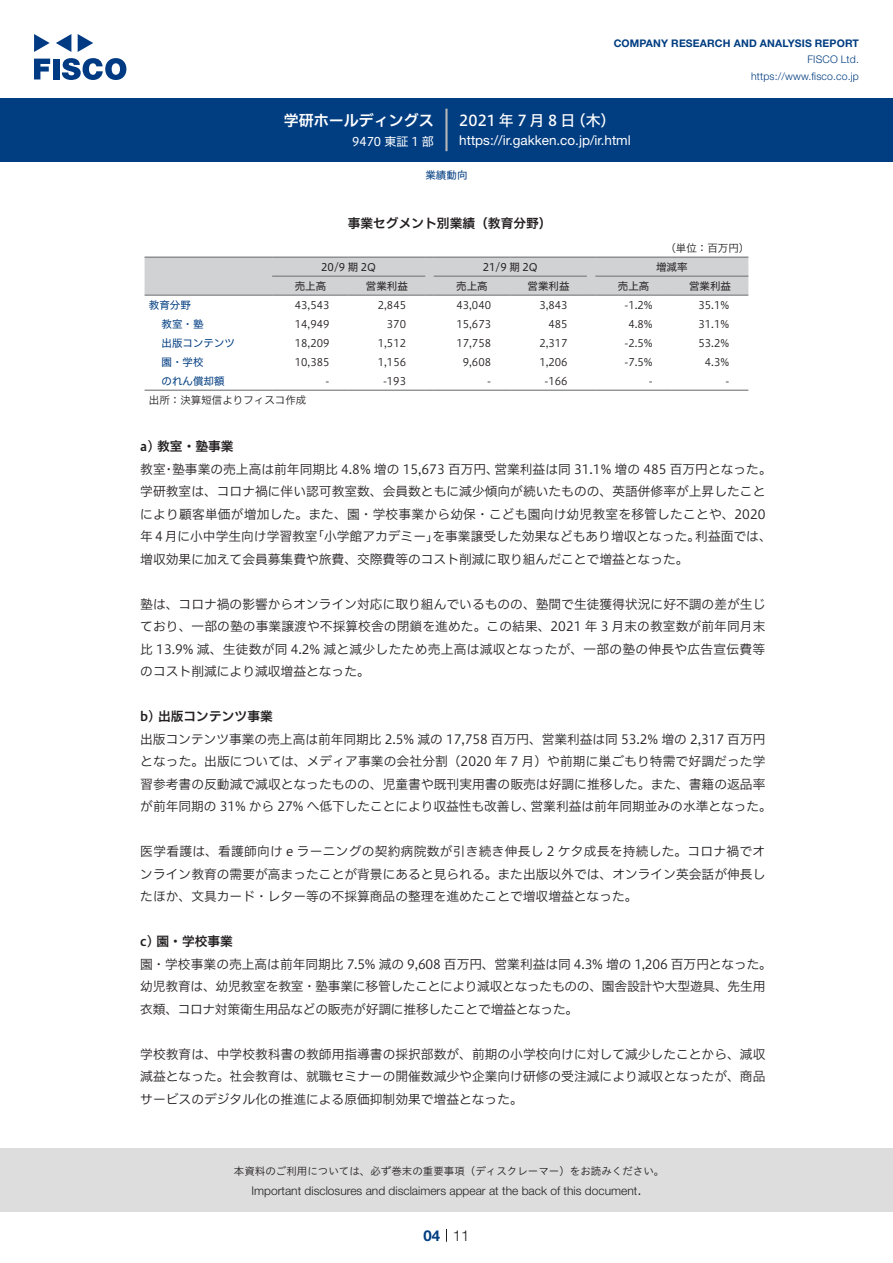
<style>
.page{position:relative;width:893px;height:1263px;background:#fff}
.page>*{position:absolute;margin:0;border:0;box-sizing:border-box;transform-origin:0 0}
.t1{font:15px "Hiragino UD Sans F Std N W5";letter-spacing:.205em;color:#fff}
.t2{font:15px "Hiragino UD Sans F Std N W6";color:#fff}
.t3{font:300 15px "Helvetica Neue LT Std";color:#231f20}
.t4{font:700 15px "Helvetica Neue LT Std";color:#003d81}
.t5{font:13.5px "Helvetica Neue LT Std";color:#fff}
.t6{font:12.75px/22.5px "Hiragino UD Sans F Std N W3";color:#231f20;text-align:justify}
.t7{font:12.75px "Hiragino UD Sans F Std N W6";color:#231f20}
.t8{font:300 12px "Helvetica Neue LT Std";color:#231f20}
.t9{font:12px "Hiragino UD Sans F Std N W4";color:#fff}
.t10{font:10.5px "Hiragino UD Sans F Std N W3";color:#231f20}
.t11{font:10.5px "Hiragino UD Sans Std W3";color:#231f20}
.t12{font:10.5px "Hiragino UD Sans F Std N W4";color:#231f20}
.t13{font:700 10.5px "Helvetica Neue LT Std";letter-spacing:.015em;color:#003d81}
.t14{font:300 10.5px/16.5px "Helvetica Neue LT Std";letter-spacing:.015em;color:#003d81;text-align:right}
.t15{font:10.5px "Hiragino UD Sans F Std N W4";color:#003d81}
</style>
<div class="page">
<div style="left:0;top:1148px;width:893px;height:64px;background:#ddd"></div>
<svg style="left:34px;top:59px;width:16px;height:20px"></svg>
<div style="left:53px;top:59px;width:6px;height:20px;background:#003a83"></div>
<svg style="left:62px;top:58px;width:64px;height:22px"></svg>
<svg style="left:34px;top:34px;width:16px;height:18px"></svg>
<svg style="left:78px;top:34px;width:15px;height:18px"></svg>
<svg style="left:56px;top:34px;width:15px;height:18px"></svg>
<div style="left:0;top:98px;width:893px;height:64px;background:#003d81"></div>
<hr style="left:445px;top:109px;width:3px;height:42px;background:#b5b5b6">
<svg style="left:446px;top:1229px;width:1px;height:13px"></svg>
<svg style="left:145px;top:257px;width:603px;height:39px;background:#cbccce"></svg>
<hr style="left:595px;top:257px;width:77px;height:1px;background:#6c6d70">
<hr style="left:672px;top:257px;width:76px;height:1px;background:#6c6d70">
<hr style="left:145px;top:390px;width:127px;height:1px;background:#6c6d70">
<hr style="left:272px;top:390px;width:77px;height:1px;background:#6c6d70">
<hr style="left:349px;top:390px;width:76px;height:1px;background:#6c6d70">
<hr style="left:434px;top:390px;width:76px;height:1px;background:#6c6d70">
<hr style="left:510px;top:390px;width:77px;height:1px;background:#6c6d70">
<hr style="left:595px;top:390px;width:77px;height:1px;background:#6c6d70">
<hr style="left:672px;top:390px;width:76px;height:1px;background:#6c6d70">
<p class="t2" style="left:284px;top:109px;width:152px">学研ホールディングス</p>
<p class="t9" style="left:352px;top:132px;width:83px">9470 東証 1 部</p>
<p class="t13" style="left:614px;top:37px;width:247px">COMPANY RESEARCH AND ANALYSIS REPORT</p>
<p class="t14" style="left:751px;top:51px;width:109px">FISCO Ltd. https://www.fisco.co j p.</p>
<p class="t1" style="left:459px;top:109px;width:118px">2021年7月8日</p>
<p class="t1" style="left:571px;top:109px;width:46px">（木(</p>
<p class="t5" style="left:459px;top:132px;width:173px">https:// .i r gakken.co j p. .i r/ html</p>
<p class="t15" style="left:425px;top:167px;width:43px">業績動向</p>
<p class="t7" style="left:348px;top:214px;width:206px">事業セグメント別業績（教育分野(</p>
<p class="t12" style="left:321px;top:259px;width:56px">20/9 期 2Q</p>
<p class="t12" style="left:483px;top:259px;width:56px">21/9 期 2Q</p>
<p class="t10" style="left:665px;top:240px;width:85px">（単位：百万円(</p>
<p class="t12" style="left:656px;top:259px;width:33px">増減率</p>
<p class="t12" style="left:295px;top:278px;width:33px">売上高</p>
<p class="t12" style="left:366px;top:278px;width:44px">営業利益</p>
<p class="t12" style="left:456px;top:278px;width:33px">売上高</p>
<p class="t12" style="left:528px;top:278px;width:43px">営業利益</p>
<p class="t12" style="left:618px;top:278px;width:33px">売上高</p>
<p class="t12" style="left:689px;top:278px;width:43px">営業利益</p>
<p class="t15" style="left:149px;top:297px;width:43px">教育分野</p>
<p class="t10" style="left:295px;top:297px;width:36px">43,543</p>
<p class="t10" style="left:378px;top:297px;width:30px">2,845</p>
<p class="t10" style="left:456px;top:297px;width:36px">43,040</p>
<p class="t10" style="left:539px;top:297px;width:30px">3,843</p>
<p class="t10" style="left:624px;top:297px;width:30px">-1.2%</p>
<p class="t10" style="left:698px;top:297px;width:32px">35.1%</p>
<p class="t15" style="left:162px;top:316px;width:43px">教室・塾</p>
<p class="t10" style="left:295px;top:316px;width:36px">14,949</p>
<p class="t10" style="left:387px;top:316px;width:21px">370</p>
<p class="t10" style="left:456px;top:316px;width:36px">15,673</p>
<p class="t10" style="left:548px;top:316px;width:21px">485</p>
<p class="t10" style="left:628px;top:316px;width:26px">4.8%</p>
<p class="t10" style="left:698px;top:316px;width:32px">31.1%</p>
<p class="t15" style="left:162px;top:335px;width:75px">出版コンテンツ</p>
<p class="t10" style="left:295px;top:335px;width:36px">18,209</p>
<p class="t10" style="left:378px;top:335px;width:30px">1,512</p>
<p class="t10" style="left:456px;top:335px;width:36px">17,758</p>
<p class="t10" style="left:539px;top:335px;width:30px">2,317</p>
<p class="t10" style="left:624px;top:335px;width:30px">-2.5%</p>
<p class="t10" style="left:698px;top:335px;width:32px">53.2%</p>
<p class="t15" style="left:162px;top:354px;width:43px">園・学校</p>
<p class="t10" style="left:295px;top:354px;width:36px">10,385</p>
<p class="t10" style="left:378px;top:354px;width:30px">1,156</p>
<p class="t10" style="left:463px;top:354px;width:30px">9,608</p>
<p class="t10" style="left:539px;top:354px;width:30px">1,206</p>
<p class="t10" style="left:624px;top:354px;width:30px">-7.5%</p>
<p class="t10" style="left:705px;top:354px;width:26px">4.3%</p>
<p class="t15" style="left:162px;top:373px;width:64px">のれん償却額</p>
<p class="t10" style="left:149px;top:392px;width:159px">出所：決算短信よりフィスコ作成</p>
<p class="t7" style="left:140px;top:437px;width:95px">a) 教室・塾事業</p>
<p class="t10" style="left:326px;top:373px;width:5px">-</p>
<p class="t10" style="left:383px;top:373px;width:25px">-193</p>
<p class="t10" style="left:487px;top:373px;width:5px">-</p>
<p class="t10" style="left:545px;top:373px;width:25px">-166</p>
<p class="t10" style="left:649px;top:373px;width:5px">-</p>
<p class="t10" style="left:725px;top:373px;width:5px">-</p>
<p class="t6" style="left:172px;top:457px;width:328px">塾事業の売上高は前年同期比 4.8% 増の 15,673 百万円、</p>
<p class="t6" style="left:494px;top:457px;width:279px">営業利益は同 31.1% 増の 485 百万円となった。</p>
<p class="t6" style="left:140px;top:457px;width:27px">教室</p>
<p class="t6" style="left:140px;top:479px;width:627px">学研教室は、コロナ禍に伴い認可教室数、会員数ともに減少傾向が続いたものの、英語併修率が上昇したこと</p>
<p class="t6" style="left:140px;top:502px;width:627px">により顧客単価が増加した。また、園・学校事業から幼保・こども園向け幼児教室を移管したことや、2020</p>
<p class="t6" style="left:695px;top:524px;width:78px">利益面では、</p>
<p class="t6" style="left:163px;top:457px;width:14px">・</p>
<p class="t6" style="left:311px;top:524px;width:129px">「小学館アカデミー」</p>
<p class="t6" style="left:432px;top:524px;width:269px">を事業譲受した効果などもあり増収となった。</p>
<p class="t6" style="left:140px;top:524px;width:550px">年4 月に小中学生向け学習教室<br>増収効果に加えて会員募集費や旅費、交際費等のコスト削減に取り組んだことで増益となった。</p>
<p class="t6" style="left:140px;top:592px;width:627px">塾は、コロナ禍の影響からオンライン対応に取り組んでいるものの、塾間で生徒獲得状況に好不調の差が生じており、一部の塾の事業譲渡や不採算校舎の閉鎖を進めた。この結果、2021 年 3 月末の教室数が前年同月末比 13.9% 減、生徒数が同 4.2% 減と減少したため売上高は減収となったが、一部の塾の伸長や広告宣伝費等のコスト削減により減収増益となった。</p>
<p class="t7" style="left:140px;top:707px;width:134px">b) 出版コンテンツ事業</p>
<p class="t6" style="left:140px;top:727px;width:627px">出版コンテンツ事業の売上高は前年同期比 2.5% 減の 17,758 百万円、営業利益は同 53.2% 増の 2,317 百万円</p>
<p class="t6" style="left:140px;top:749px;width:627px">となった。出版については、メディア事業の会社分割（2020 年 7 月）や前期に巣ごもり特需で好調だった学</p>
<p class="t6" style="left:140px;top:772px;width:627px">習参考書の反動減で減収となったものの、児童書や既刊実用書の販売は好調に推移した。また、書籍の返品率</p>
<p class="t6" style="left:531px;top:794px;width:243px">営業利益は前年同期並みの水準となった。</p>
<p class="t6" style="left:140px;top:794px;width:396px">が前年同期の 31% から 27% へ低下したことにより収益性も改善し、</p>
<p class="t6" style="left:140px;top:839px;width:627px">医学看護は、看護師向け e ラーニングの契約病院数が引き続き伸長し 2 ケタ成長を持続した。コロナ禍でオンライン教育の需要が高まったことが背景にあると見られる。また出版以外では、オンライン英会話が伸長したほか、文具カード・レター等の不採算商品の整理を進めたことで増収増益となった。</p>
<p class="t7" style="left:140px;top:932px;width:94px">c) 園・学校事業</p>
<p class="t6" style="left:140px;top:952px;width:633px;text-align:left">園・学校事業の売上高は前年同期比 7.5% 減の 9,608 百万円、営業利益は同 4.3% 増の 1,206 百万円となった。幼児教育は、幼児教室を教室・塾事業に移管したことにより減収となったものの、園舎設計や大型遊具、先生用衣類、コロナ対策衛生用品などの販売が好調に推移したことで増益となった。</p>
<p class="t6" style="left:140px;top:1042px;width:627px">学校教育は、中学校教科書の教師用指導書の採択部数が、前期の小学校向けに対して減少したことから、減収減益となった。社会教育は、就職セミナーの開催数減少や企業向け研修の受注減により減収となったが、商品サービスのデジタル化の推進による原価抑制効果で増益となった。</p>
<p class="t11" style="left:234px;top:1163px;width:432px">本資料のご利用については、必ず巻末の重要事項（ディスクレーマー）をお読みください。</p>
<p class="t3" style="left:637px;top:1180px;width:6px">.</p>
<p class="t8" style="left:251px;top:1183px;width:387px">Important disclosures and disclaimers appear at the back of this document</p>
<p class="t4" style="left:423px;top:1226px;width:18px">04</p>
<p class="t3" style="left:453px;top:1226px;width:18px">11</p>
</div>
